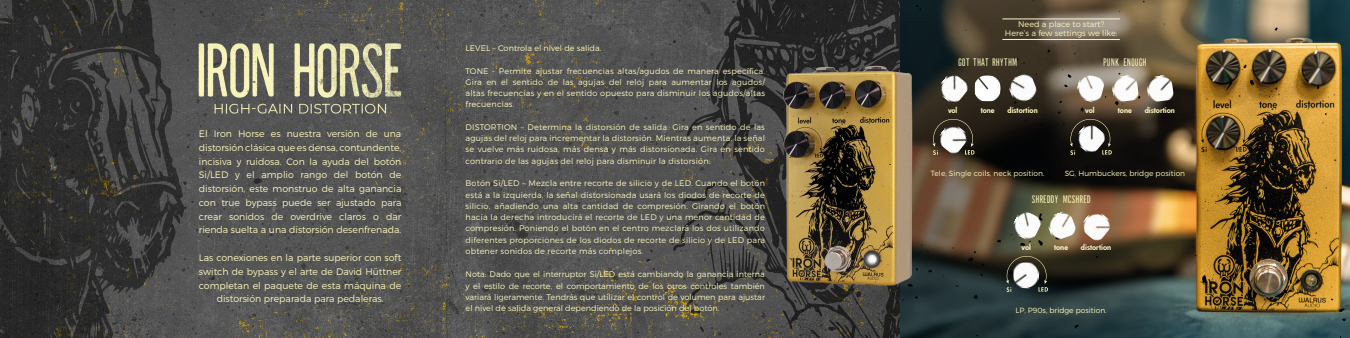
<style>
.page{position:relative;width:1350px;height:338px;background:#fff}
.page>*{position:absolute;margin:0;border:0;box-sizing:border-box;transform-origin:0 0}
.t1{font:11.25px "Parlour Sans";letter-spacing:.05em;color:#faf5bb}
.t2{font:300 9.38px/13.8px "Montserrat";color:#faf5bb;text-align:justify}
.t3{font:300 8.12px/11.2px "Montserrat";letter-spacing:.02em;color:#faf5bb;text-align:justify}
.t4{font:300 8.12px "Montserrat";color:#faf5bb}
.t5{font:300 7.5px "Montserrat";color:#faf5bb}
.t6{font:800 7.5px "Futura";color:#faf5bb}
.t7{font:800 7.5px "Futura";color:#fff0cf}
</style>
<div class="page">
<img style="left:0;top:0;width:644px;height:338px">
<svg style="left:644px;top:0;width:257px;height:338px;fill:#505050"></svg>
<img style="left:901px;top:0;width:449px;height:338px">
<hr style="left:1002px;top:19px;width:118px;height:1px;background:#fff0cf">
<hr style="left:1002px;top:39px;width:118px;height:1px;background:#fff0cf">
<img style="left:937px;top:70px;width:34px;height:36px">
<img style="left:1074px;top:73px;width:32px;height:31px">
<img style="left:937px;top:155px;width:34px;height:1px">
<img style="left:1072px;top:155px;width:36px;height:1px">
<img style="left:975px;top:75px;width:26px;height:26px">
<img style="left:1111px;top:74px;width:28px;height:28px">
<img style="left:1006px;top:72px;width:33px;height:33px">
<img style="left:1145px;top:74px;width:29px;height:29px">
<svg style="left:937px;top:119px;width:37px;height:36px"></svg>
<img style="left:1009px;top:208px;width:34px;height:34px">
<img style="left:1045px;top:209px;width:33px;height:32px">
<img style="left:1078px;top:207px;width:36px;height:36px">
<svg style="left:1006px;top:256px;width:42px;height:35px"></svg>
<svg style="left:1070px;top:119px;width:42px;height:36px"></svg>
<img style="left:762px;top:58px;width:175px;height:238px">
<p class="t2" style="left:199px;top:127px;width:204px">El Iron Horse es nuestra versión de una distorsión clásica que es densa, contundente, incisiva y ruidosa. Con la ayuda del botón Si/LED y el amplio rango del botón de distorsión, este monstruo de alta ganancia con true bypass puede ser ajustado para crear sonidos de overdrive claros o dar rienda suelta a una distorsión desenfrenada.</p>
<p class="t2" style="left:199px;top:250px;width:204px;text-align:center">Las conexiones en la parte superior con soft switch de bypass y el arte de David Hüttner completan el paquete de esta máquina de distorsión preparada para pedaleras.</p>
<p class="t4" style="left:466px;top:43px;width:137px">LEVEL – Controla el nivel de salida.</p>
<p class="t3" style="left:466px;top:65px;width:301px">TONE - Permite ajustar frecuencias altas/agudos de manera específica.<br>Gira en el sentido de las agujas del reloj para aumentar los agudos/ altas frecuencias y en el sentido opuesto para disminuir los agudos/altas frecuencias.</p>
<p class="t3" style="left:466px;top:121px;width:301px">DISTORTION – Determina la distorsión de salida. Gira en sentido de las agujas del reloj para incrementar la distorsión. Mientras aumenta, la señal se vuelve más ruidosa, más densa y más distorsionada. Gira en sentido contrario de las agujas del reloj para disminuir la distorsión.</p>
<p class="t3" style="left:466px;top:177px;width:301px">Botón Si/LED – Mezcla entre recorte de silicio y de LED. Cuando el botón está a la izquierda, la señal distorsionada usará los diodos de recorte de silicio, añadiendo una alta cantidad de compresión. Girando el botón hacia la derecha introducirá el recorte de LED y una menor cantidad de compresión. Poniendo el botón en el centro mezclará los dos utilizando diferentes proporciones de los diodos de recorte de silicio y de LED para obtener sonidos de recorte más complejos.</p>
<p class="t3" style="left:466px;top:268px;width:301px">Nota: Dado que el interruptor Si/LED está cambiando la ganancia interna y el estilo de recorte, el comportamiento de los otros controles también variará ligeramente. Tendrás que utilizar el control de volumen para ajustar el nivel de salida general dependiendo de la posición del botón.</p>
<p class="t4" style="left:1018px;top:20px;width:87px">Need a place to start?</p>
<p class="t4" style="left:1005px;top:28px;width:114px">Here’s a few settings we like:</p>
<p class="t1" style="left:958px;top:58px;width:60px">GOT THAT RHYTHM</p>
<p class="t1" style="left:1104px;top:58px;width:44px">PUNK ENOUGH</p>
<p class="t6" style="left:948px;top:105px;width:11px">vol</p>
<p class="t6" style="left:981px;top:105px;width:15px">tone</p>
<p class="t6" style="left:1007px;top:105px;width:32px">distortion</p>
<p class="t6" style="left:1085px;top:105px;width:11px">vol</p>
<p class="t6" style="left:1118px;top:105px;width:15px">tone</p>
<p class="t6" style="left:1145px;top:105px;width:32px">distortion</p>
<p class="t5" style="left:931px;top:169px;width:115px">Tele, Single coils, neck position.</p>
<p class="t5" style="left:1065px;top:169px;width:122px">SG, Humbuckers, bridge position</p>
<p class="t1" style="left:1032px;top:194px;width:60px">SHREDDY MCSHRED</p>
<p class="t7" style="left:1022px;top:241px;width:11px">vol</p>
<p class="t7" style="left:1054px;top:241px;width:15px">tone</p>
<p class="t7" style="left:1081px;top:241px;width:32px">distortion</p>
<p class="t5" style="left:1016px;top:306px;width:93px">LP, P90s, bridge position.</p>
</div>
